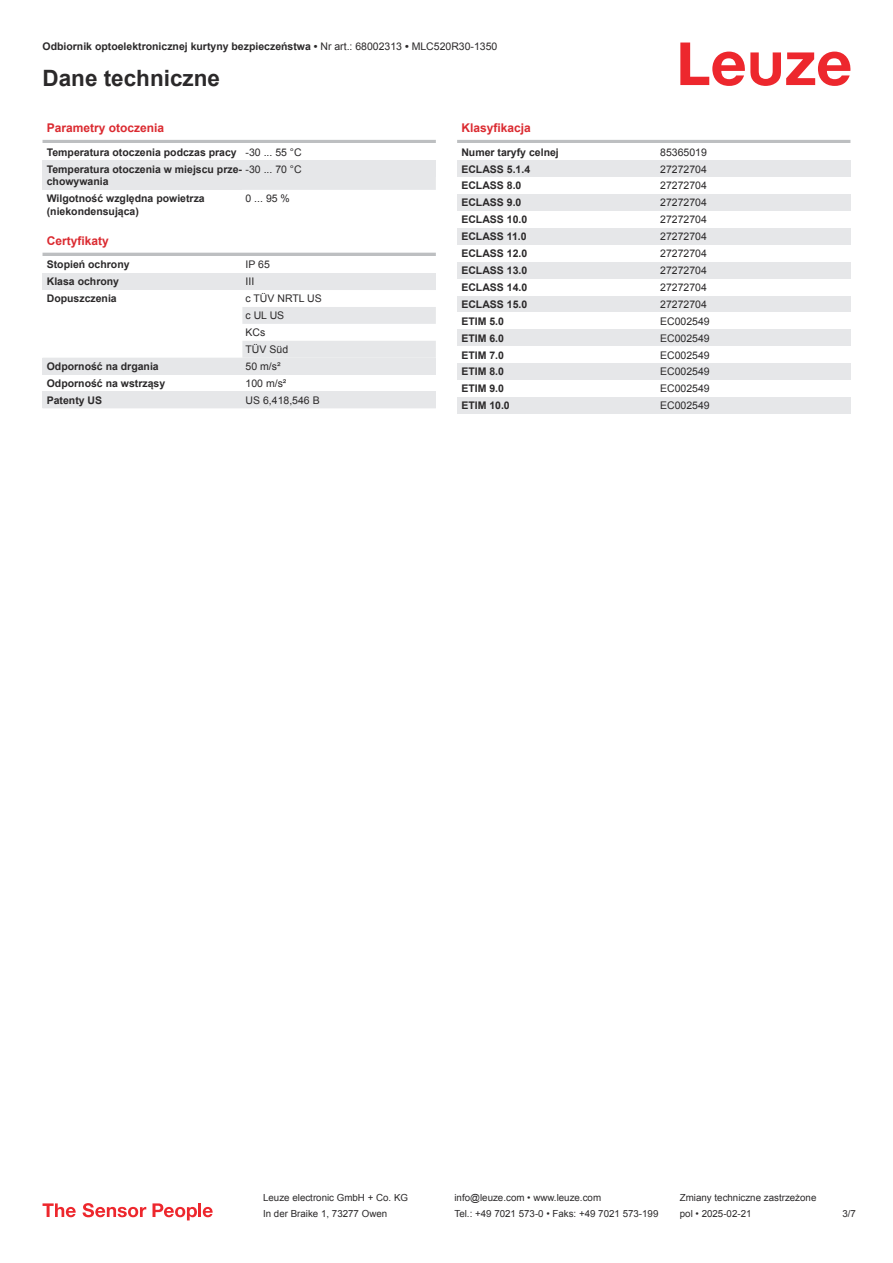
<style>
.page{position:relative;width:893px;height:1263px;background:#fff}
.page>*{position:absolute;margin:0;border:0;box-sizing:border-box;transform-origin:0 0}
.t1{font:700 22.5px "Arial";color:#2b292a}
.t2{font:700 12px "Arial";color:#db2a30}
.t3{font:700 10.5px/17px "Arial";color:#2b292a}
.t4{font:10.5px/17px "Arial";color:#2b292a}
.t5{font:9.75px "Arial";color:#2b292a}
.s1{font-weight:400}
</style>
<div class="page">
<svg style="left:680px;top:43px;width:170px;height:43px"></svg>
<div style="left:242px;top:177px;width:194px;height:13px;background:#e6e7e9"></div>
<hr style="left:43px;top:140px;width:393px;height:3px;background:#bdbfc1">
<div style="left:43px;top:160px;width:199px;height:30px;background:#e6e7e9"></div>
<div style="left:242px;top:160px;width:194px;height:17px;background:#e6e7e9"></div>
<hr style="left:43px;top:253px;width:393px;height:3px;background:#bdbfc1">
<div style="left:43px;top:273px;width:199px;height:17px;background:#e6e7e9"></div>
<div style="left:242px;top:273px;width:194px;height:17px;background:#e6e7e9"></div>
<svg style="left:242px;top:307px;width:194px;height:51px"></svg>
<div style="left:43px;top:358px;width:199px;height:17px;background:#e6e7e9"></div>
<div style="left:242px;top:358px;width:194px;height:17px;background:#e6e7e9"></div>
<div style="left:43px;top:391px;width:199px;height:17px;background:#e6e7e9"></div>
<div style="left:242px;top:391px;width:194px;height:17px;background:#e6e7e9"></div>
<hr style="left:457px;top:140px;width:393px;height:3px;background:#bdbfc1">
<div style="left:457px;top:160px;width:200px;height:17px;background:#e6e7e9"></div>
<div style="left:657px;top:160px;width:193px;height:17px;background:#e6e7e9"></div>
<div style="left:457px;top:194px;width:200px;height:17px;background:#e6e7e9"></div>
<div style="left:657px;top:194px;width:193px;height:17px;background:#e6e7e9"></div>
<div style="left:457px;top:228px;width:200px;height:17px;background:#e6e7e9"></div>
<div style="left:657px;top:228px;width:193px;height:17px;background:#e6e7e9"></div>
<div style="left:457px;top:262px;width:200px;height:17px;background:#e6e7e9"></div>
<div style="left:657px;top:262px;width:193px;height:17px;background:#e6e7e9"></div>
<div style="left:457px;top:296px;width:200px;height:16px;background:#e6e7e9"></div>
<div style="left:657px;top:296px;width:193px;height:16px;background:#e6e7e9"></div>
<div style="left:457px;top:329px;width:200px;height:17px;background:#e6e7e9"></div>
<div style="left:657px;top:329px;width:193px;height:17px;background:#e6e7e9"></div>
<div style="left:457px;top:363px;width:200px;height:17px;background:#e6e7e9"></div>
<div style="left:657px;top:363px;width:193px;height:17px;background:#e6e7e9"></div>
<div style="left:457px;top:397px;width:200px;height:17px;background:#e6e7e9"></div>
<div style="left:657px;top:397px;width:193px;height:17px;background:#e6e7e9"></div>
<svg style="left:43px;top:1203px;width:33px;height:14px"></svg>
<svg style="left:83px;top:1203px;width:63px;height:14px"></svg>
<svg style="left:153px;top:1203px;width:44px;height:17px"></svg>
<hr style="left:198px;top:1203px;width:3px;height:14px;background:#ed272d">
<svg style="left:203px;top:1207px;width:10px;height:10px"></svg>
<p class="t3" style="left:43px;top:38px;width:456px">Odbiornik optoelektronicznej kurtyny bezpieczeństwa • <span class="s1">Nr art.: 68002313</span> • <span class="s1">MLC520R30-1350</span></p>
<h1 class="t1" style="left:43px;top:70px;width:179px">Dane techniczne</h1>
<p class="t2" style="left:47px;top:123px;width:119px">Parametry otoczenia</p>
<p class="t3" style="left:47px;top:144px;width:256px">Temperatura otoczenia podczas pracy <span class="s1">-30 ... 55 °C<br></span>Temperatura otoczenia w miejscu prze- <span class="s1">-30 ... 70 °C</span></p>
<p class="t3" style="left:47px;top:173px;width:160px">chowywania<br>Wilgotność względna powietrza</p>
<p class="t3" style="left:47px;top:203px;width:94px">(niekondensująca)</p>
<p class="t2" style="left:461px;top:120px;width:71px">Klasyfikacja</p>
<p class="t3" style="left:461px;top:144px;width:99px">Numer taryfy celnej</p>
<p class="t4" style="left:660px;top:143px;width:48px">85365019</p>
<p class="t3" style="left:461px;top:160px;width:70px">ECLASS 5.1.4</p>
<p class="t4" style="left:660px;top:160px;width:48px">27272704</p>
<p class="t3" style="left:461px;top:177px;width:62px">ECLASS 8.0</p>
<p class="t4" style="left:660px;top:177px;width:48px">27272704</p>
<p class="t3" style="left:461px;top:194px;width:62px">ECLASS 9.0</p>
<p class="t4" style="left:660px;top:194px;width:48px">27272704</p>
<p class="t3" style="left:461px;top:211px;width:67px">ECLASS 10.0</p>
<p class="t4" style="left:660px;top:211px;width:48px">27272704</p>
<p class="t3" style="left:461px;top:228px;width:67px">ECLASS 11.0</p>
<p class="t4" style="left:660px;top:228px;width:48px">27272704</p>
<p class="t3" style="left:461px;top:245px;width:67px">ECLASS 12.0</p>
<p class="t4" style="left:660px;top:245px;width:48px">27272704</p>
<p class="t3" style="left:461px;top:262px;width:67px">ECLASS 13.0</p>
<p class="t4" style="left:660px;top:262px;width:48px">27272704</p>
<p class="t3" style="left:461px;top:279px;width:67px">ECLASS 14.0</p>
<p class="t4" style="left:660px;top:279px;width:48px">27272704</p>
<p class="t3" style="left:461px;top:296px;width:67px">ECLASS 15.0</p>
<p class="t4" style="left:660px;top:296px;width:48px">27272704</p>
<p class="t3" style="left:461px;top:313px;width:44px">ETIM 5.0</p>
<p class="t4" style="left:660px;top:312px;width:51px">EC002549</p>
<p class="t3" style="left:461px;top:330px;width:44px">ETIM 6.0</p>
<p class="t4" style="left:660px;top:329px;width:51px">EC002549</p>
<p class="t3" style="left:461px;top:346px;width:44px">ETIM 7.0</p>
<p class="t4" style="left:660px;top:346px;width:51px">EC002549</p>
<p class="t3" style="left:461px;top:363px;width:44px">ETIM 8.0</p>
<p class="t4" style="left:660px;top:363px;width:51px">EC002549</p>
<p class="t3" style="left:461px;top:380px;width:44px">ETIM 9.0</p>
<p class="t4" style="left:660px;top:380px;width:51px">EC002549</p>
<p class="t3" style="left:461px;top:397px;width:50px">ETIM 10.0</p>
<p class="t4" style="left:660px;top:397px;width:51px">EC002549</p>
<p class="t4" style="left:246px;top:190px;width:46px">0 ... 95 %</p>
<p class="t2" style="left:47px;top:236px;width:64px">Certyfikaty</p>
<p class="t3" style="left:47px;top:256px;width:84px">Stopień ochrony</p>
<p class="t4" style="left:246px;top:257px;width:26px">IP 65</p>
<p class="t3" style="left:47px;top:273px;width:74px">Klasa ochrony</p>
<p class="t4" style="left:246px;top:274px;width:10px">III</p>
<p class="t3" style="left:47px;top:290px;width:72px">Dopuszczenia</p>
<p class="t4" style="left:246px;top:290px;width:78px">c TÜV NRTL US c UL US<br>KCs<br>TÜV Süd</p>
<p class="t3" style="left:47px;top:358px;width:114px">Odporność na drgania</p>
<p class="t4" style="left:246px;top:358px;width:37px">50 m/s²</p>
<p class="t3" style="left:47px;top:375px;width:120px">Odporność na wstrząsy</p>
<p class="t4" style="left:246px;top:375px;width:42px">100 m/s²</p>
<p class="t3" style="left:47px;top:392px;width:57px">Patenty US</p>
<p class="t4" style="left:246px;top:391px;width:76px">US 6,418,546 B</p>
<p class="t5" style="left:263px;top:1191px;width:146px">Leuze electronic GmbH + Co. KG</p>
<p class="t5" style="left:454px;top:1191px;width:148px">info@leuze.com • www.leuze.com</p>
<p class="t5" style="left:680px;top:1191px;width:138px">Zmiany techniczne zastrzeżone</p>
<p class="t5" style="left:263px;top:1207px;width:126px">In der Braike 1, 73277 Owen</p>
<p class="t5" style="left:454px;top:1207px;width:205px">Tel.: +49 7021 573-0 • Faks: +49 7021 573-199</p>
<p class="t5" style="left:680px;top:1207px;width:73px">pol • 2025-02-21</p>
<p class="t5" style="left:842px;top:1210px;width:15px">3 /7</p>
</div>
